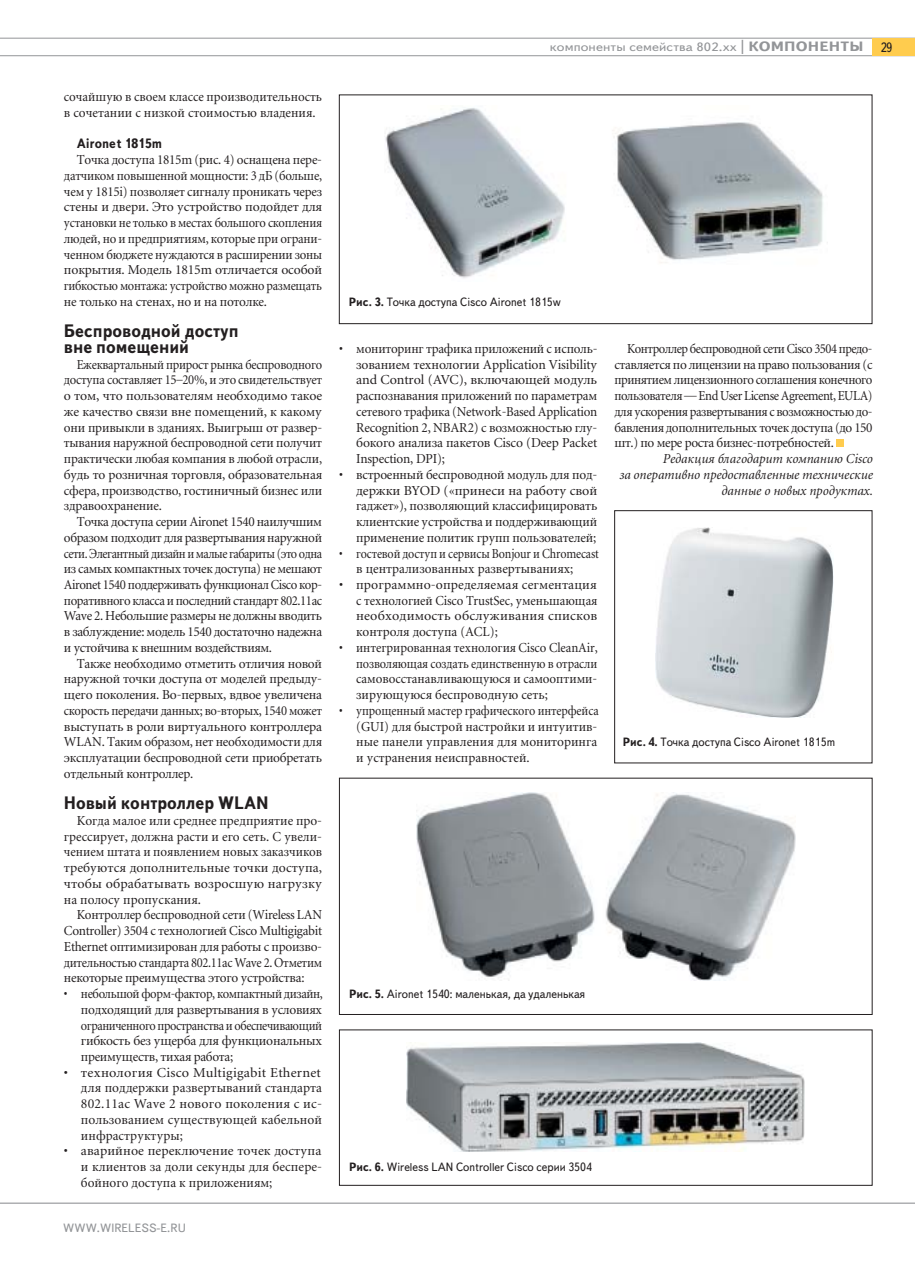
<style>
.page{position:relative;width:915px;height:1263px;background:#fff}
.page>*{position:absolute;margin:0;border:0;box-sizing:border-box;transform-origin:0 0}
.t1{font:700 18px/15.8px "Text Book C";color:#231f20;scale:.94 1}
.t2{font:13.5px/15.8px "Miniature";letter-spacing:-.01em;color:#231f20;text-align:justify;scale:.96 1}
.t3{font:13.5px/15.8px "Miniature";letter-spacing:-.01em;color:#231f20;text-align:justify;scale:.95 1}
.t4{font:13.5px/15.8px "Miniature";letter-spacing:-.01em;color:#231f20;text-align:justify;scale:.91 1}
.t5{font:13.5px/15.8px "Miniature";letter-spacing:-.01em;color:#231f20;text-align:justify}
.t6{font:13.5px/15.8px "Miniature";letter-spacing:-.01em;color:#231f20;text-align:justify;scale:.9 1}
.t7{font:13.5px/15.8px "Miniature";letter-spacing:-.01em;color:#231f20;scale:.94 1}
.t8{font:13.5px/15.8px "Miniature";letter-spacing:-.01em;color:#231f20;text-align:justify;scale:.93 1}
.t9{font:13.5px/15.8px "Miniature";letter-spacing:-.01em;color:#231f20;text-align:justify;scale:.88 1}
.t10{font:italic 13.5px/15.8px "Miniature";color:#231f20;text-align:right;scale:.96 1}
.t11{font:13.5px/15.8px "Miniature";letter-spacing:-.01em;color:#231f20;scale:.87 1}
.t12{font:700 13.5px "Text Book C";color:#231f20;scale:.95 1}
.t13{font:13.5px "Text Book C";color:#231f20;scale:.9 1}
.t14{font:12px "Text Book C";color:#231f20;scale:.95 1}
.t15{font:12px "Text Book C";letter-spacing:.01em;color:#939598;scale:1.17 1}
.t16{font:12px "Text Book C";letter-spacing:.01em;color:#939598}
.s1{font-weight:700;font-size:13.5px}
.s2{font-weight:700}
</style>
<div class="page">
<hr style="left:0;top:1202px;width:914px;height:2px;background:#939598">
<hr style="left:0;top:38px;width:914px;height:1px;background:#939598">
<hr style="left:0;top:55px;width:914px;height:1px;background:#939598">
<div style="left:872px;top:38px;width:42px;height:18px;background:#ffcc4e"></div>
<div style="left:835px;top:440px;width:8px;height:7px;background:#ffcc4e"></div>
<img style="left:385px;top:108px;width:438px;height:171px">
<div style="left:339px;top:94px;width:533px;height:230px;border:1px solid #231f20"></div>
<img style="left:416px;top:792px;width:379px;height:188px">
<div style="left:339px;top:778px;width:533px;height:237px;border:1px solid #231f20"></div>
<img style="left:407px;top:1043px;width:397px;height:109px">
<div style="left:339px;top:1029px;width:533px;height:157px;border:1px solid #231f20"></div>
<img style="left:655px;top:528px;width:178px;height:189px">
<div style="left:614px;top:510px;width:258px;height:253px;border:1px solid #231f20"></div>
<p class="t7" style="left:64px;top:90px;width:276px">сочайшую в своем классе производительность в сочетании с низкой стоимостью владения.</p>
<p class="t12" style="left:77px;top:139px;width:91px">Aironet 1815m</p>
<p class="t3" style="left:64px;top:153px;width:273px;text-indent:13px">Точка доступа 1815m (рис. 4) оснащена пере&shy;датчиком повышенной мощности: 3 дБ (больше, чем у 1815i) позволяет сигналу проникать через стены и двери. Это устройство подойдет для установки не только в местах большого скопления людей, но и предприятиям, которые при ограни&shy;ченном бюджете нуждаются в расширении зоны покрытия. Модель 1815m отличается особой гибкостью монтажа: устройство можно размещать не только на стенах, но и на потолке.</p>
<h1 class="t1" style="left:64px;top:325px;width:187px">Беспроводной доступ вне помещений</h1>
<p class="t6" style="left:64px;top:358px;width:288px;text-indent:13px">Ежеквартальный прирост рынка беспроводного доступа составляет 15–20%, и это свидетельствует о том, что пользователям необходимо такое же качество связи вне помещений, к какому они привыкли в зданиях. Выигрыш от развер&shy;тывания наружной беспроводной сети получит практически любая компания в любой отрасли, будь то розничная торговля, образовательная сфера, производство, гостиничный бизнес или здравоохранение.</p>
<p class="t2" style="left:64px;top:515px;width:270px;text-indent:13px">Точка доступа серии Aironet 1540 наилучшим образом подходит для развертывания наружной сети. Элегантный дизайн и малые габариты (это одна из самых компактных точек доступа) не мешают Aironet 1540 поддерживать функционал Cisco кор&shy;поративного класса и последний стандарт 802.11ac Wave 2. Небольшие размеры не должны вводить в заблуждение: модель 1540 достаточно надежна и устойчива к внешним воздействиям.</p>
<p class="t2" style="left:64px;top:657px;width:270px;text-indent:13px">Также необходимо отметить отличия новой наружной точки доступа от моделей предыду&shy;щего поколения. Во-первых, вдвое увеличена скорость передачи данных; во-вторых, 1540 может выступать в роли виртуального контроллера WLAN. Таким образом, нет необходимости для эксплуатации беспроводной сети приобретать отдельный контроллер.</p>
<h1 class="t1" style="left:64px;top:797px;width:219px">Новый контроллер WLAN</h1>
<p class="t2" style="left:64px;top:814px;width:270px;text-indent:13px">Когда малое или среднее предприятие про&shy;грессирует, должна расти и его сеть. С увели&shy;чением штата и появлением новых заказчиков требуются дополнительные точки доступа, чтобы обрабатывать возросшую нагрузку на полосу пропускания.</p>
<p class="t7" style="left:64px;top:908px;width:276px;text-align:justify;text-indent:13px">Контроллер беспроводной сети (Wireless LAN Controller) 3504 с технологией Cisco Multigigabit Ethernet оптимизирован для работы с произво&shy;дительностью стандарта 802.11ac Wave 2. Отметим некоторые преимущества этого устройства:</p>
<p class="t4" style="left:81px;top:987px;width:267px;text-indent:-17px">• небольшой форм-фактор, компактный дизайн, подходящий для развертывания в условиях ограниченного пространства и обеспечивающий гибкость без ущерба для функциональных преимуществ, тихая работа;</p>
<p class="t5" style="left:81px;top:1066px;width:242px;text-indent:-17px">• технология Cisco Multigigabit Ethernet для поддержки развертываний стандарта 802.11ac Wave 2 нового поколения с ис&shy;пользованием существующей кабельной инфраструктуры;</p>
<p class="t5" style="left:81px;top:1144px;width:242px;text-indent:-17px">• аварийное переключение точек доступа и клиентов за доли секунды для беспере&shy;бойного доступа к приложениям;</p>
<p class="t16" style="left:63px;top:1221px;width:124px">WWW.WIRELESS-E.RU</p>
<p class="t15" style="left:549px;top:40px;width:269px">компоненты семейства 802.xx <span class="s1">| КОМПОНЕНТЫ</span></p>
<p class="t13" style="left:880px;top:39px;width:14px">29</p>
<p class="t14" style="left:349px;top:295px;width:225px"><span class="s2">Рис. 3.</span> Точка доступа Cisco Aironet 1815w</p>
<p class="t3" style="left:356px;top:342px;width:255px;text-indent:-17px">• мониторинг трафика приложений с исполь&shy;зованием технологии Application Visibility and Control (AVC), включающей модуль распознавания приложений по параметрам сетевого трафика (Network-Based Application Recognition 2, NBAR2) с возможностью глу&shy;бокого анализа пакетов Cisco (Deep Packet Inspection, DPI);</p>
<p class="t2" style="left:356px;top:468px;width:253px;text-indent:-17px">• встроенный беспроводной модуль для под&shy;держки BYOD («принеси на работу свой гаджет»), позволяющий классифицировать клиентские устройства и поддерживающий применение политик групп пользователей;</p>
<p class="t11" style="left:356px;top:546px;width:280px;text-indent:-17px">• гостевой доступ и сервисы Bonjour и Chromecast в централизованных развертываниях;</p>
<p class="t5" style="left:356px;top:578px;width:242px;text-indent:-17px">• программно-определяемая сегментация с технологией Cisco TrustSec, уменьшающая необходимость обслуживания списков контроля доступа (ACL);</p>
<p class="t8" style="left:356px;top:641px;width:261px;text-indent:-17px">• интегрированная технология Cisco CleanAir, позволяющая создать единственную в отрасли самовосстанавливающуюся и самооптими&shy;зирующуюся беспроводную сеть;</p>
<p class="t9" style="left:356px;top:704px;width:277px;text-indent:-17px">• упрощенный мастер графического интерфейса (GUI) для быстрой настройки и интуитив&shy;ные панели управления для мониторинга и устранения неисправностей.</p>
<p class="t4" style="left:614px;top:342px;width:285px;text-indent:13px">Контроллер беспроводной сети Cisco 3504 предо&shy;ставляется по лицензии на право пользования (с принятием лицензионного соглашения конечного пользователя — End User License Agreement, EULA) для ускорения развертывания с возможностью до&shy;бавления дополнительных точек доступа (до 150 шт.) по мере роста бизнес-потребностей.</p>
<p class="t10" style="left:618px;top:451px;width:265px">Редакция благодарит компанию Cisco<br>за оперативно предоставленные технические данные о новых продуктах.</p>
<p class="t14" style="left:622px;top:735px;width:225px"><span class="s2">Рис. 4.</span> Точка доступа Cisco Aironet 1815m</p>
<p class="t14" style="left:349px;top:987px;width:250px"><span class="s2">Рис. 5.</span> Aironet 1540: маленькая, да удаленькая</p>
<p class="t14" style="left:349px;top:1160px;width:257px"><span class="s2">Рис. 6.</span> Wireless LAN Controller Cisco серии 3504</p>
</div>
